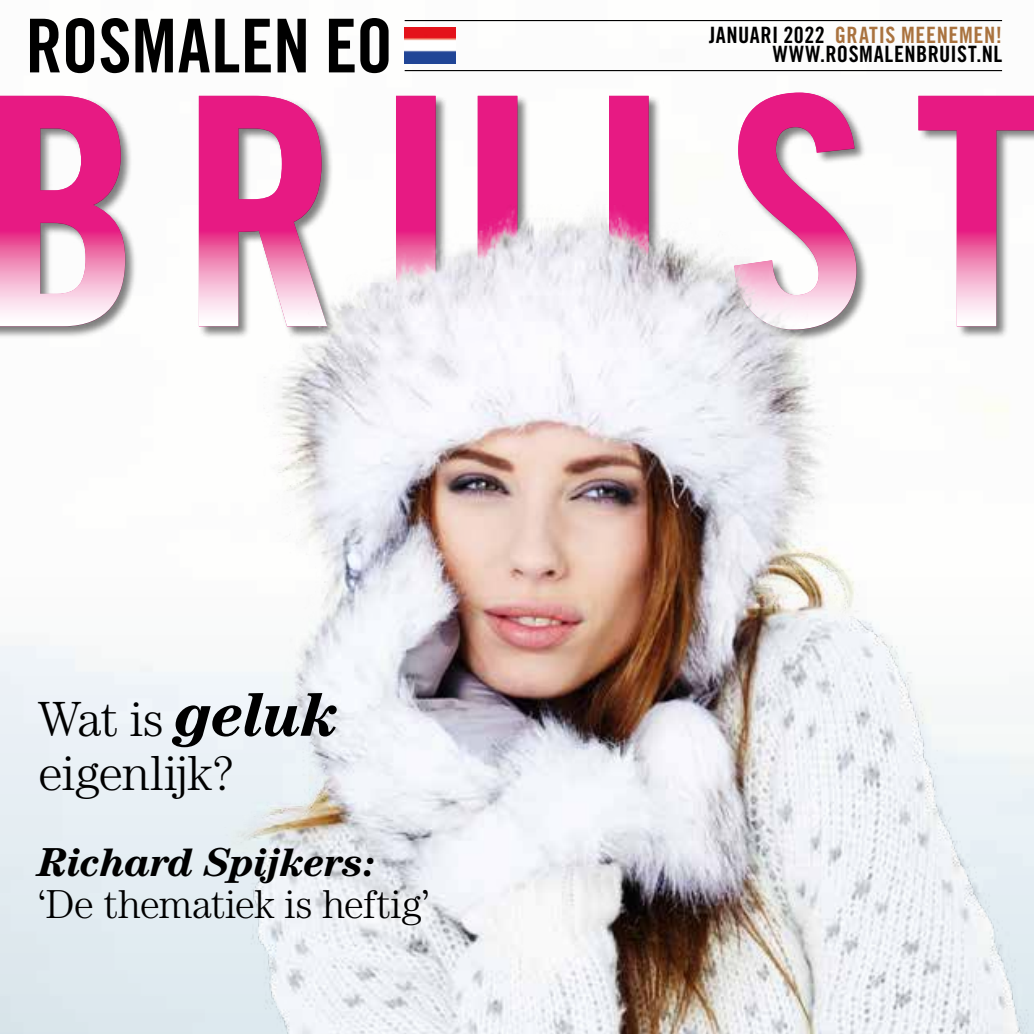
<style>
.page{position:relative;width:1034px;height:1034px;background:#fff}
.page>*{position:absolute;margin:0;border:0;box-sizing:border-box;transform-origin:0 0}
.t1{font:74.25px "Trade Gothic LT Std Bd Cn 20";color:#000}
.t2{font:300 49.5px/54px "Century LT";letter-spacing:-.02em;color:#000}
.t3{font:300 40.5px "Century LT";letter-spacing:-.01em;color:#000}
.t4{font:italic 700 40.5px "Century Std";letter-spacing:-.02em;color:#000}
.t5{font:22.5px "Trade Gothic LT Std Bd Cn 20";letter-spacing:.025em;color:#aa733f}
.t6{font:22.5px "Trade Gothic LT Std Bd Cn 20";letter-spacing:.02em;color:#000}
.s1{font-weight:700;font-style:italic;font-size:63px}
.s2{color:#000}
</style>
<div class="page">
<img style="left:20px;top:20px;width:1013px;height:1013px">
<svg style="left:327px;top:880px;width:117px;height:60px;fill:#edeff3"></svg>
<hr style="left:404px;top:20px;width:597px;height:1px;background:#000">
<hr style="left:404px;top:70px;width:597px;height:1px;background:#000">
<img style="left:404px;top:28px;width:51px;height:36px">
<h1 class="t1" style="left:26px;top:1px;width:369px">ROSMALEN EO</h1>
<h2 class="t2" style="left:38px;top:690px;width:303px">Wat is <span class="s1">geluk </span>eigenlijk?</h2>
<h3 class="t4" style="left:38px;top:838px;width:338px">Richard Spijkers:</h3>
<h3 class="t3" style="left:38px;top:880px;width:392px">‘De thematiek is heftig’</h3>
<p class="t5" style="left:709px;top:21px;width:294px"><span class="s2">JANUARI 2022</span> GRATIS MEENEMEN!</p>
<p class="t6" style="left:772px;top:40px;width:231px">WWW.ROSMALENBRUIST.NL</p>
</div>
